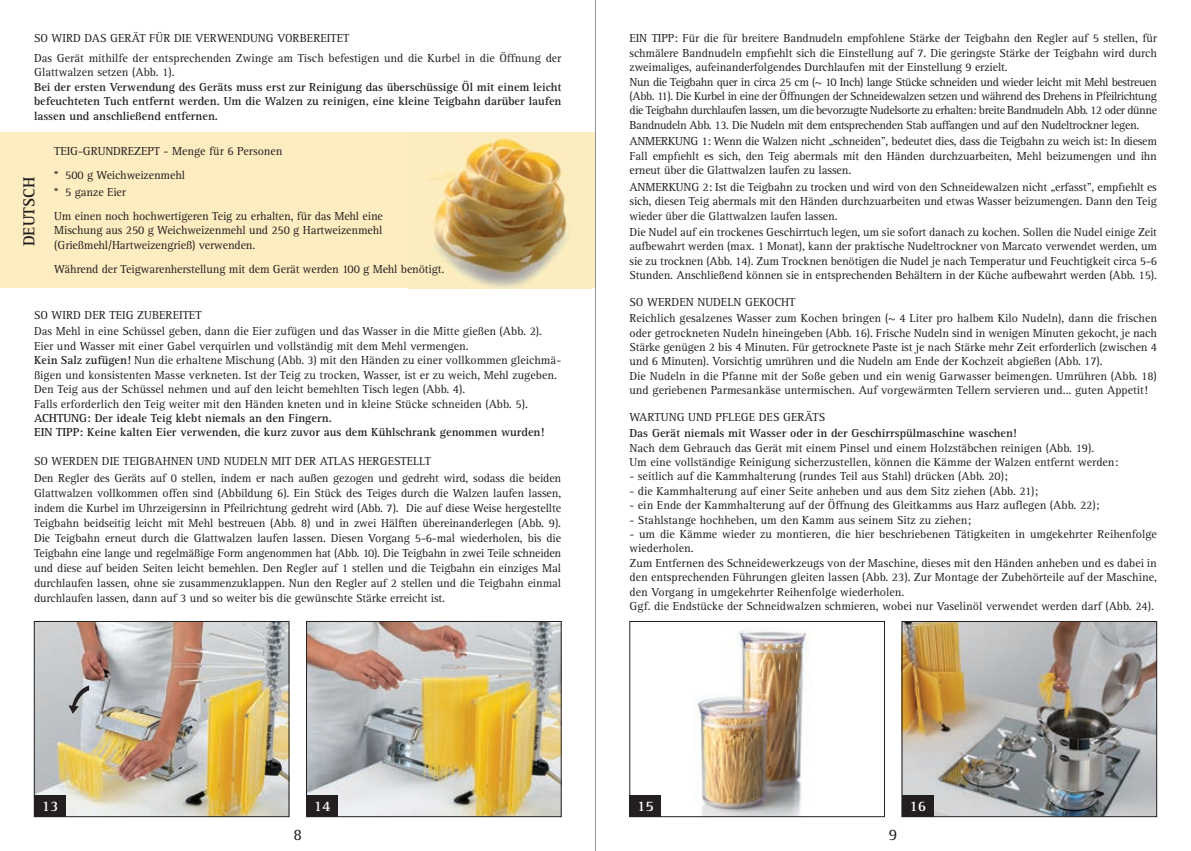
<style>
.page{position:relative;width:1191px;height:851px;background:#fff}
.page>*{position:absolute;margin:0;border:0;box-sizing:border-box;transform-origin:0 0}
.t1{font:700 16.5px "Rotis Serif Std";color:#231f20}
.t2{font:16.5px "Rotis Serif AT";color:#231f20}
.t3{font:700 15px "Rotis Serif Std";color:#fff}
.t4{font:12px/14.4px "Rotis Serif AT";color:#231f20}
.t5{font:12px/14.4px "Rotis Serif AT";letter-spacing:-.03em;color:#231f20}
.t6{font:700 12px/14.4px "Rotis Serif Std";color:#231f20}
.s1{font-family:"Rotis Serif Std";font-weight:700}
</style>
<div class="page">
<div style="left:0;top:133px;width:595px;height:155px;background:#feedc0"></div>
<img style="left:431px;top:138px;width:139px;height:150px">
<img style="left:36px;top:623px;width:251px;height:191px">
<div style="left:34px;top:621px;width:255px;height:195px;border:1px solid #231f20"></div>
<img style="left:308px;top:623px;width:251px;height:191px">
<div style="left:306px;top:621px;width:255px;height:195px;border:1px solid #231f20"></div>
<div style="left:34px;top:795px;width:32px;height:21px;background:#231f20"></div>
<div style="left:306px;top:795px;width:32px;height:21px;background:#231f20"></div>
<svg style="left:69px;top:685px;width:20px;height:28px"></svg>
<img style="left:694px;top:630px;width:116px;height:184px">
<div style="left:629px;top:621px;width:255px;height:195px;border:1px solid #231f20"></div>
<img style="left:903px;top:623px;width:252px;height:191px">
<div style="left:901px;top:621px;width:256px;height:195px;border:1px solid #231f20"></div>
<div style="left:629px;top:795px;width:32px;height:21px;background:#231f20"></div>
<div style="left:901px;top:795px;width:32px;height:21px;background:#231f20"></div>
<hr style="left:595px;top:0;width:1px;height:850px;background:#939598">
<p class="t4" style="left:34px;top:29px;width:529px;line-height:19.5px">SO WIRD DAS GERÄT FÜR DIE VERWENDUNG VORBEREITET<br>Das Gerät mithilfe der entsprechenden Zwinge am Tisch befestigen und die Kurbel in die Öffnung der</p>
<p class="t4" style="left:34px;top:65px;width:142px">Glattwalzen setzen (Abb. 1).</p>
<p class="t6" style="left:34px;top:80px;width:529px;text-align:justify">Bei der ersten Verwendung des Geräts muss erst zur Reinigung das überschüssige Öl mit einem leicht befeuchteten Tuch entfernt werden. Um die Walzen zu reinigen, eine kleine Teigbahn darüber laufen lassen und anschließend entfernen.</p>
<p class="t4" style="left:54px;top:139px;width:230px;line-height:24px">TEIG-GRUNDREZEPT - Menge für 6 Personen * 500 g Weichweizenmehl</p>
<p class="t4" style="left:54px;top:180px;width:330px;line-height:24px">* 5 ganze Eier<br>Um einen noch hochwertigeren Teig zu erhalten, für das Mehl eine</p>
<p class="t4" style="left:54px;top:223px;width:330px">Mischung aus 250 g Weichweizenmehl und 250 g Hartweizenmehl (Grießmehl/Hartweizengrieß) verwenden.</p>
<p class="t4" style="left:54px;top:262px;width:392px">Während der Teigwarenherstellung mit dem Gerät werden 100 g Mehl benötigt.</p>
<h1 class="t1" style="left:19px;top:246px;width:71px;rotate:-90deg">DEUTSCH</h1>
<p class="t4" style="left:34px;top:307px;width:509px;line-height:16.5px">SO WIRD DER TEIG ZUBEREITET<br>Das Mehl in eine Schüssel geben, dann die Eier zufügen und das Wasser in die Mitte gießen (Abb. 2).</p>
<p class="t4" style="left:34px;top:339px;width:529px">Eier und Wasser mit einer Gabel verquirlen und vollständig mit dem Mehl vermengen.<br><span class="s1">Kein Salz zufügen!</span> Nun die erhaltene Mischung (Abb. 3) mit den Händen zu einer vollkommen gleichmä&shy;ßigen und konsistenten Masse verkneten. Ist der Teig zu trocken, Wasser, ist er zu weich, Mehl zugeben.<br>Den Teig aus der Schüssel nehmen und auf den leicht bemehlten Tisch legen (Abb. 4).<br>Falls erforderlich den Teig weiter mit den Händen kneten und in kleine Stücke schneiden (Abb. 5).</p>
<p class="t6" style="left:34px;top:411px;width:512px">ACHTUNG: Der ideale Teig klebt niemals an den Fingern.<br>EIN TIPP: Keine kalten Eier verwenden, die kurz zuvor aus dem Kühlschrank genommen wurden!</p>
<p class="t4" style="left:34px;top:453px;width:529px;line-height:16.5px">SO WERDEN DIE TEIGBAHNEN UND NUDELN MIT DER ATLAS HERGESTELLT<br>Den Regler des Geräts auf 0 stellen, indem er nach außen gezogen und gedreht wird, sodass die beiden</p>
<p class="t4" style="left:34px;top:485px;width:529px;line-height:15px;text-align:justify">Glattwalzen vollkommen offen sind (Abbildung 6). Ein Stück des Teiges durch die Walzen laufen lassen, indem die Kurbel im Uhrzeigersinn in Pfeilrichtung gedreht wird (Abb. 7). Die auf diese Weise hergestellte Teigbahn beidseitig leicht mit Mehl bestreuen (Abb. 8) und in zwei Hälften übereinanderlegen (Abb. 9).<br>Die Teigbahn erneut durch die Glattwalzen laufen lassen. Diesen Vorgang 5-6-mal wiederholen, bis die Teigbahn eine lange und regelmäßige Form angenommen hat (Abb. 10). Die Teigbahn in zwei Teile schneiden und diese auf beiden Seiten leicht bemehlen. Den Regler auf 1 stellen und die Teigbahn ein einziges Mal durchlaufen lassen, ohne sie zusammenzuklappen. Nun den Regler auf 2 stellen und die Teigbahn einmal durchlaufen lassen, dann auf 3 und so weiter bis die gewünschte Stärke erreicht ist.</p>
<p class="t5" style="left:629px;top:32px;width:529px">EIN TIPP: Für die für breitere Bandnudeln empfohlene Stärke der Teigbahn den Regler auf 5 stellen, für schmälere Bandnudeln empfiehlt sich die Einstellung auf 7. Die geringste Stärke der Teigbahn wird durch zweimaliges, aufeinanderfolgendes Durchlaufen mit der Einstellung 9 erzielt.<br>Nun die Teigbahn quer in circa 25 cm (~ 10 Inch) lange Stücke schneiden und wieder leicht mit Mehl bestreuen (Abb. 11). Die Kurbel in eine der Öffnungen der Schneidewalzen setzen und während des Drehens in Pfeilrichtung die Teigbahn durchlaufen lassen, um die bevorzugte Nudelsorte zu erhalten: breite Bandnudeln Abb. 12 oder dünne Bandnudeln Abb. 13. Die Nudeln mit dem entsprechenden Stab auffangen und auf den Nudeltrockner legen.</p>
<p class="t4" style="left:629px;top:134px;width:529px;text-align:justify">ANMERKUNG 1: Wenn die Walzen nicht „schneiden”, bedeutet dies, dass die Teigbahn zu weich ist: In diesem Fall empfiehlt es sich, den Teig abermals mit den Händen durchzuarbeiten, Mehl beizumengen und ihn erneut über die Glattwalzen laufen zu lassen.</p>
<p class="t4" style="left:629px;top:180px;width:529px;text-align:justify">ANMERKUNG 2: Ist die Teigbahn zu trocken und wird von den Schneidewalzen nicht „erfasst”, empfiehlt es sich, diesen Teig abermals mit den Händen durchzuarbeiten und etwas Wasser beizumengen. Dann den Teig wieder über die Glattwalzen laufen lassen.</p>
<p class="t4" style="left:629px;top:225px;width:529px;text-align:justify">Die Nudel auf ein trockenes Geschirrtuch legen, um sie sofort danach zu kochen. Sollen die Nudel einige Zeit aufbewahrt werden (max. 1 Monat), kann der praktische Nudeltrockner von Marcato verwendet werden, um sie zu trocknen (Abb. 14). Zum Trocknen benötigen die Nudel je nach Temperatur und Feuchtigkeit circa 5-6<br>Stunden. Anschließend können sie in entsprechenden Behältern in der Küche aufbewahrt werden (Abb. 15).</p>
<p class="t4" style="left:629px;top:294px;width:529px;line-height:16.5px">SO WERDEN NUDELN GEKOCHT<br>Reichlich gesalzenes Wasser zum Kochen bringen (~ 4 Liter pro halbem Kilo Nudeln), dann die frischen</p>
<p class="t4" style="left:629px;top:326px;width:529px">oder getrockneten Nudeln hineingeben (Abb. 16). Frische Nudeln sind in wenigen Minuten gekocht, je nach Stärke genügen 2 bis 4 Minuten. Für getrocknete Paste ist je nach Stärke mehr Zeit erforderlich (zwischen 4 und 6 Minuten). Vorsichtig umrühren und die Nudeln am Ende der Kochzeit abgießen (Abb. 17).<br>Die Nudeln in die Pfanne mit der Soße geben und ein wenig Garwasser beimengen. Umrühren (Abb. 18) und geriebenen Parmesankäse untermischen. Auf vorgewärmten Tellern servieren und... guten Appetit!</p>
<p class="t4" style="left:629px;top:410px;width:197px">WARTUNG UND PFLEGE DES GERÄTS</p>
<p class="t6" style="left:629px;top:426px;width:389px">Das Gerät niemals mit Wasser oder in der Geschirrspülmaschine waschen!</p>
<p class="t4" style="left:629px;top:440px;width:490px">Nach dem Gebrauch das Gerät mit einem Pinsel und einem Holzstäbchen reinigen (Abb. 19).<br>Um eine vollständige Reinigung sicherzustellen, können die Kämme der Walzen entfernt werden:</p>
<p class="t4" style="left:629px;top:469px;width:380px">- seitlich auf die Kammhalterung (rundes Teil aus Stahl) drücken (Abb. 20);</p>
<p class="t4" style="left:629px;top:484px;width:410px">- die Kammhalterung auf einer Seite anheben und aus dem Sitz ziehen (Abb. 21);</p>
<p class="t4" style="left:629px;top:498px;width:471px">- ein Ende der Kammhalterung auf der Öffnung des Gleitkamms aus Harz auflegen (Abb. 22);</p>
<p class="t4" style="left:629px;top:512px;width:343px">- Stahlstange hochheben, um den Kamm aus seinem Sitz zu ziehen;</p>
<p class="t4" style="left:629px;top:527px;width:529px">- um die Kämme wieder zu montieren, die hier beschriebenen Tätigkeiten in umgekehrter Reihenfolge wiederholen.<br>Zum Entfernen des Schneidewerkzeugs von der Maschine, dieses mit den Händen anheben und es dabei in den entsprechenden Führungen gleiten lassen (Abb. 23). Zur Montage der Zubehörteile auf der Maschine, den Vorgang in umgekehrter Reihenfolge wiederholen.<br>Ggf. die Endstücke der Schneidwalzen schmieren, wobei nur Vaselinöl verwendet werden darf (Abb. 24).</p>
<p class="t3" style="left:42px;top:797px;width:18px">13</p>
<p class="t3" style="left:314px;top:797px;width:18px">14</p>
<p class="t3" style="left:637px;top:797px;width:18px">15</p>
<p class="t3" style="left:909px;top:797px;width:18px">16</p>
<h1 class="t2" style="left:293px;top:824px;width:10px">8</h1>
<h1 class="t2" style="left:889px;top:824px;width:10px">9</h1>
</div>
